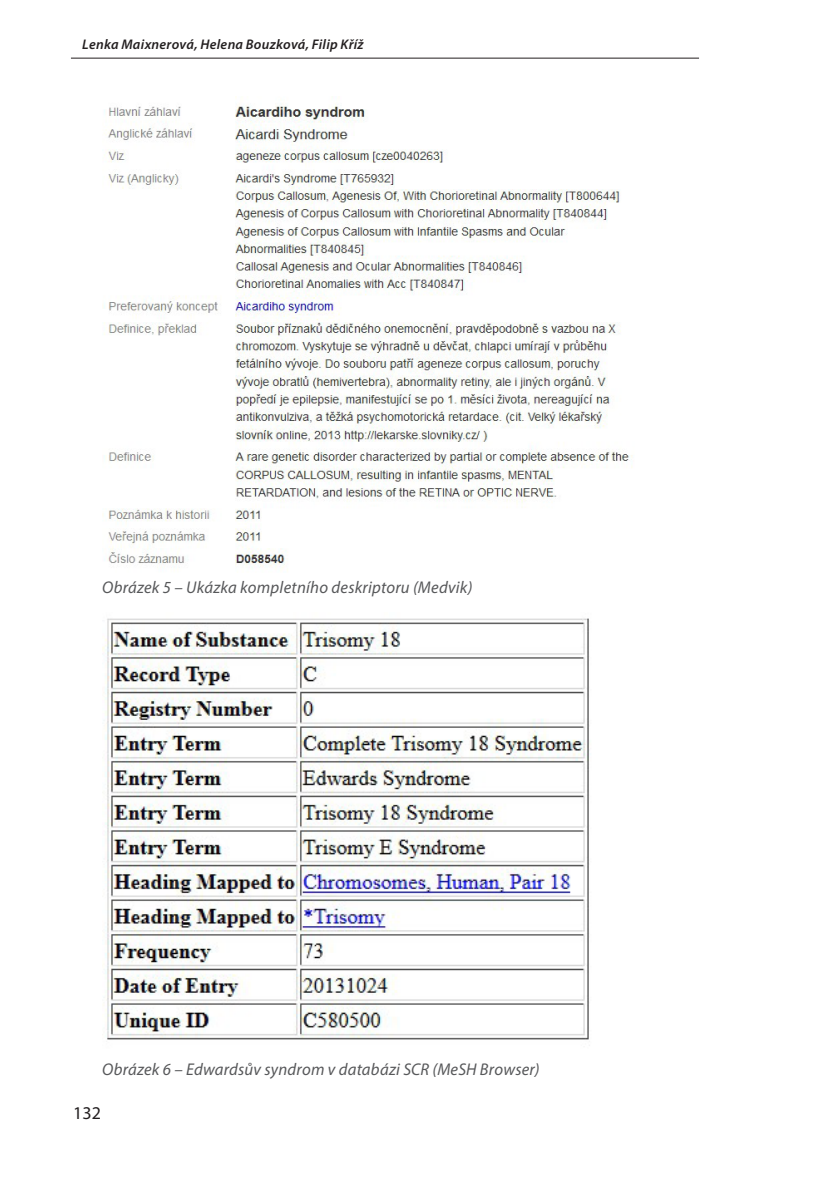
<style>
.page{position:relative;width:840px;height:1191px;background:#fff}
.page>*{position:absolute;margin:0;border:0;box-sizing:border-box;transform-origin:0 0}
.t1{font:18px "Myriad Pro";color:#231f20}
.t2{font:italic 17px "Myriad Pro";letter-spacing:.015em;color:#57585a}
.t3{font:italic 600 14px "Myriad Pro";letter-spacing:.02em;color:#231f20}
</style>
<div class="page">
<hr style="left:71px;top:58px;width:627px;height:1px;background:#231f20">
<img style="left:102px;top:96px;width:531px;height:475px">
<img style="left:102px;top:618px;width:487px;height:422px">
<p class="t3" style="left:82px;top:35px;width:282px">Lenka Maixnerová, Helena Bouzková, Filip Kříž</p>
<p class="t2" style="left:102px;top:576px;width:371px">Obrázek 5 – Ukázka kompletního deskriptoru (Medvik)</p>
<p class="t2" style="left:102px;top:1058px;width:438px">Obrázek 6 – Edwardsův syndrom v databázi SCR (MeSH Browser)</p>
<p class="t1" style="left:73px;top:1102px;width:29px">132</p>
</div>
